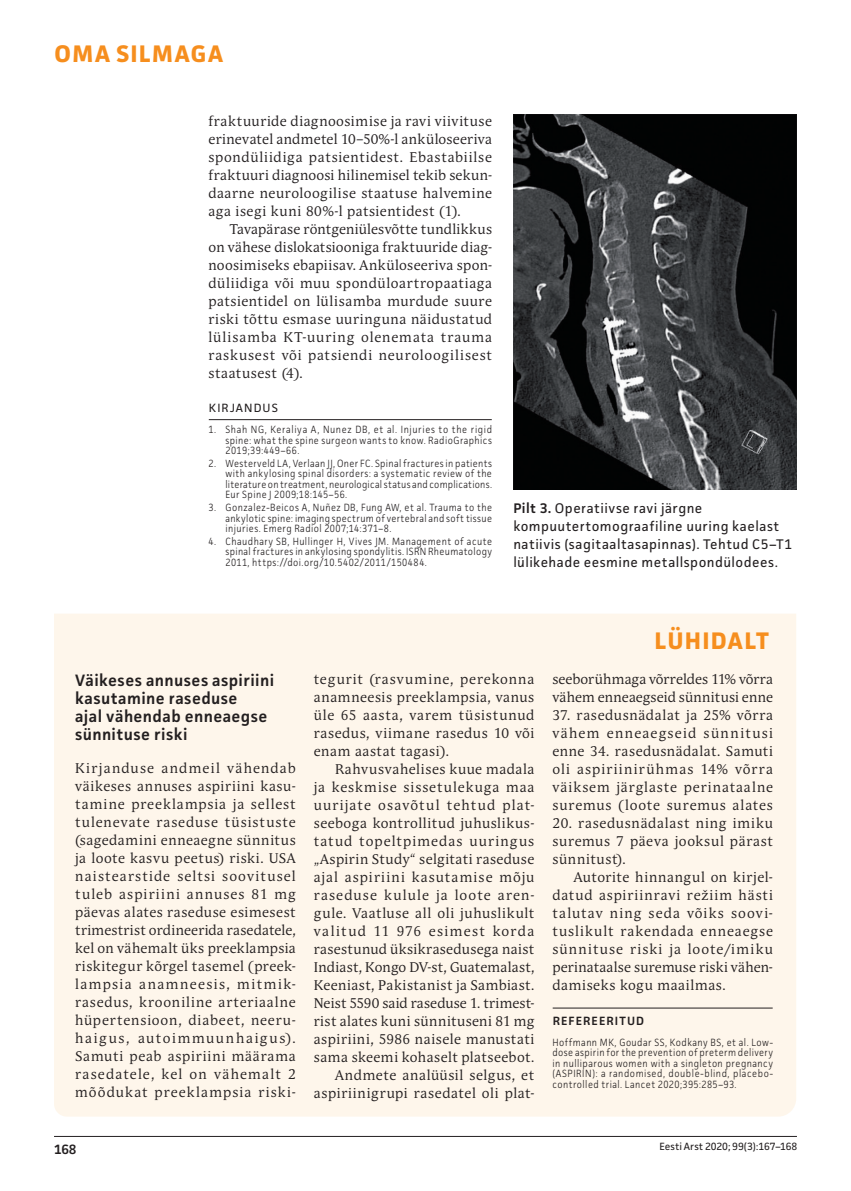
<style>
.page{position:relative;width:851px;height:1191px;background:#fff}
.page>*{position:absolute;margin:0;border:0;box-sizing:border-box;transform-origin:0 0}
.t1{font:700 24px "Facit";letter-spacing:.055em;color:#f68e1e}
.t2{font:600 16.5px/18px "Facit";letter-spacing:.025em;color:#231f20}
.t3{font:13.95px/18px "Andulka Book Pro";letter-spacing:.05em;color:#231f20;text-align:justify}
.t4{font:13.95px/18px "Facit";letter-spacing:.035em;color:#231f20}
.t5{font:13.95px/18px "Andulka Book Pro";letter-spacing:.005em;color:#231f20}
.t6{font:600 13.5px "Facit";color:#231f20}
.t7{font:600 12px "Facit";letter-spacing:.09em;color:#231f20}
.t8{font:12px "Facit";letter-spacing:.09em;color:#231f20}
.t9{font:300 10.5px/10.5px "Facit";letter-spacing:.045em;color:#231f20;text-align:justify;scale:.9 1}
.t10{font:10.5px "Facit";letter-spacing:-.005em;color:#231f20}
.s1{font-weight:600}
</style>
<div class="page">
<hr style="left:54px;top:1136px;width:742px;height:1px;background:#231f20">
<img style="left:513px;top:115px;width:283px;height:374px">
<hr style="left:209px;top:419px;width:282px;height:1px;background:#231f20">
<div style="left:54px;top:614px;width:742px;height:502px;background:#fef6eb"></div>
<hr style="left:552px;top:1007px;width:220px;height:1px;background:#231f20">
<h1 class="t1" style="left:55px;top:39px;width:170px">OMA SILMAGA</h1>
<p class="t3" style="left:208px;top:112px;width:285px">fraktuuride diagnoosimise ja ravi viivituse erinevatel andmetel 10–50%-l anküloseeriva spondüliidiga patsientidest. Ebastabiilse fraktuuri diagnoosi hilinemisel tekib sekun&shy;daarne neuroloogilise staatuse halvemine aga isegi kuni 80%-l patsientidest (1).</p>
<p class="t3" style="left:208px;top:220px;width:285px;text-indent:21px">Tavapärase röntgeniülesvõtte tundlikkus on vähese dislokatsiooniga fraktuuride diag&shy;noosimiseks ebapiisav. Anküloseeriva spon&shy;düliidiga või muu spondüloartropaatiaga patsientidel on lülisamba murdude suure riski tõttu esmase uuringuna näidustatud lülisamba KT-uuring olenemata trauma raskusest või patsiendi neuroloogilisest staatusest (4).</p>
<p class="t8" style="left:209px;top:400px;width:71px">KIRJANDUS</p>
<p class="t9" style="left:225px;top:424px;width:298px;text-indent:-17px">1. Shah NG, Keraliya A, Nunez DB, et al. Injuries to the rigid spine: what the spine surgeon wants to know. RadioGraphics 2019;39:449–66.</p>
<p class="t9" style="left:225px;top:458px;width:297px;text-indent:-17px">2. Westerveld LA, Verlaan JJ, Oner FC. Spinal fractures in patients with ankylosing spinal disorders: a systematic review of the literature on treatment, neurological status and complications.<br>Eur Spine J 2009;18:145–56.</p>
<p class="t9" style="left:225px;top:502px;width:298px;text-indent:-17px">3. Gonzalez-Beicos A, Nuñez DB, Fung AW, et al. Trauma to the ankylotic spine: imaging spectrum of vertebral and soft tissue injuries. Emerg Radiol 2007;14:371–8.</p>
<p class="t9" style="left:225px;top:535px;width:297px;text-indent:-17px">4. Chaudhary SB, Hullinger H, Vives JM. Management of acute spinal fractures in ankylosing spondylitis. ISRN Rheumatology 2011, https://doi.org/10.5402/2011/150484.</p>
<p class="t4" style="left:513px;top:498px;width:280px"><span class="s1">Pilt 3.</span> Operatiivse ravi järgne kompuutertomograafiline uuring kaelast natiivis (sagitaaltasapinnas). Tehtud C5–T1 lülikehade eesmine metallspondülodees.</p>
<h1 class="t1" style="left:654px;top:625px;width:116px">LÜHIDALT</h1>
<p class="t2" style="left:75px;top:671px;width:200px">Väikeses annuses aspiriini kasutamine raseduse<br>ajal vähendab enneaegse sünnituse riski</p>
<p class="t3" style="left:75px;top:759px;width:222px">Kirjanduse andmeil vähendab väikeses annuses aspiriini kasu&shy;tamine preeklampsia ja sellest tulenevate raseduse tüsistuste (sagedamini enneaegne sünnitus ja loote kasvu peetus) riski. USA naistearstide seltsi soovitusel tuleb aspiriini annuses 81 mg päevas alates raseduse esimesest trimestrist ordineerida rasedatele, kel on vähemalt üks preeklampsia riskitegur kõrgel tasemel (preek&shy;lampsia anamneesis, mitmik&shy;rasedus, krooniline arteriaalne hüpertensioon, diabeet, neeru&shy;haigus, autoimmuunhaigus).<br>Samuti peab aspiriini määrama rasedatele, kel on vähemalt 2 mõõdukat preeklampsia riski-</p>
<p class="t3" style="left:314px;top:670px;width:222px">tegurit (rasvumine, perekonna anamneesis preeklampsia, vanus üle 65 aasta, varem tüsistunud rasedus, viimane rasedus 10 või enam aastat tagasi).</p>
<p class="t3" style="left:314px;top:760px;width:222px;text-align:right">Rahvusvahelises kuue madala<br>ja keskmise sissetulekuga maa uurijate osavõtul tehtud plat&shy;seeboga kontrollitud juhuslikus&shy;tatud topeltpimedas uuringus „Aspirin Study“ selgitati raseduse ajal aspiriini kasutamise mõju raseduse kulule ja loote aren&shy;gule. Vaatluse all oli juhuslikult valitud 11 976 esimest korda rasestunud üksikrasedusega naist Indiast, Kongo DV-st, Guatemalast, Keeniast, Pakistanist ja Sambiast.<br>Neist 5590 said raseduse 1. trimest&shy;rist alates kuni sünnituseni 81 mg aspiriini, 5986 naisele manustati sama skeemi kohaselt platseebot.<br>Andmete analüüsil selgus, et aspiriinigrupi rasedatel oli plat-</p>
<p class="t6" style="left:54px;top:1140px;width:24px">168</p>
<p class="t5" style="left:552px;top:670px;width:222px">seeborühmaga võrreldes 11% võrra vähem enneaegseid sünnitusi enne</p>
<p class="t3" style="left:552px;top:706px;width:222px">37. rasedusnädalat ja 25% võrra vähem enneaegseid sünnitusi enne 34. rasedusnädalat. Samuti oli aspiriinirühmas 14% võrra väiksem järglaste perinataalne suremus (loote suremus alates</p>
<p class="t3" style="left:552px;top:814px;width:222px">20. rasedusnädalast ning imiku suremus 7 päeva jooksul pärast sünnitust).</p>
<p class="t3" style="left:552px;top:868px;width:222px;text-indent:21px">Autorite hinnangul on kirjel&shy;datud aspiriinravi režiim hästi talutav ning seda võiks soovi&shy;tuslikult rakendada enneaegse sünnituse riski ja loote/imiku perinataalse suremuse riski vähen&shy;damiseks kogu maailmas.</p>
<p class="t7" style="left:552px;top:1013px;width:93px">REFEREERITUD</p>
<p class="t9" style="left:552px;top:1036px;width:246px">Hoffmann MK, Goudar SS, Kodkany BS, et al. Low&shy;dose aspirin for the prevention of preterm delivery in nulliparous women with a singleton pregnancy (ASPIRIN): a randomised, double-blind, placebo&shy;controlled trial. Lancet 2020;395:285–93.</p>
<p class="t10" style="left:659px;top:1139px;width:139px">Eesti Arst 2020; 99(3):167–168</p>
</div>
